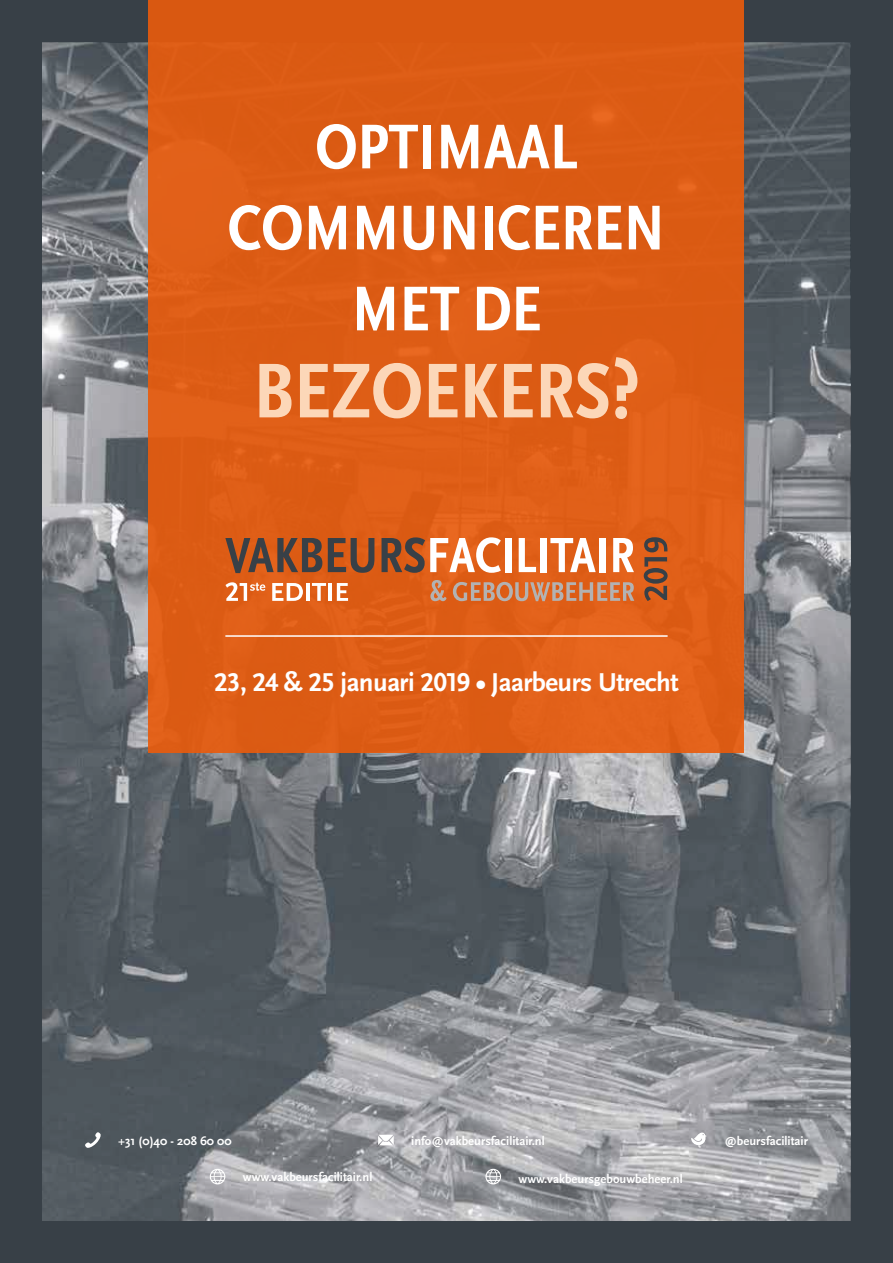
<style>
.page{position:relative;width:893px;height:1263px;background:#384047}
.page>*{position:absolute;margin:0;border:0;box-sizing:border-box;transform-origin:0 0}
.t1{font:700 condensed 81px "Scala Sans OT";color:#fcd7b8}
.t2{font:700 condensed 66px/81px "Scala Sans OT";color:#fff;text-align:center}
.t3{font:700 27px "Scala Sans OT";letter-spacing:-.02em;color:#fff}
.t4{font:700 12.6px "Scala Sans OT";color:#fff}
</style>
<div class="page">
<img style="left:43px;top:43px;width:807px;height:1177px">
<svg style="left:691px;top:1132px;width:16px;height:15px"></svg>
<svg style="left:378px;top:1135px;width:16px;height:10px"></svg>
<svg style="left:85px;top:1132px;width:16px;height:16px"></svg>
<svg style="left:210px;top:1169px;width:15px;height:15px"></svg>
<svg style="left:485px;top:1169px;width:16px;height:15px"></svg>
<div style="left:149px;top:0;width:595px;height:753px;background:#dc5b14"></div>
<hr style="left:225px;top:635px;width:443px;height:2px;background:#fff">
<svg style="left:225px;top:582px;width:40px;height:19px"></svg>
<svg style="left:272px;top:583px;width:31px;height:18px"></svg>
<hr style="left:306px;top:583px;width:3px;height:18px;background:#fff">
<svg style="left:312px;top:583px;width:14px;height:18px"></svg>
<hr style="left:329px;top:583px;width:3px;height:18px;background:#fff">
<svg style="left:337px;top:583px;width:11px;height:18px"></svg>
<svg style="left:644px;top:537px;width:24px;height:64px"></svg>
<svg style="left:225px;top:538px;width:97px;height:35px"></svg>
<svg style="left:328px;top:538px;width:46px;height:35px"></svg>
<svg style="left:382px;top:537px;width:119px;height:36px"></svg>
<div style="left:505px;top:538px;width:6px;height:34px;background:#fff"></div>
<svg style="left:519px;top:538px;width:17px;height:34px"></svg>
<div style="left:540px;top:538px;width:6px;height:34px;background:#fff"></div>
<svg style="left:550px;top:538px;width:46px;height:34px"></svg>
<div style="left:599px;top:538px;width:7px;height:34px;background:#fff"></div>
<svg style="left:613px;top:538px;width:21px;height:34px"></svg>
<svg style="left:430px;top:580px;width:17px;height:21px"></svg>
<svg style="left:453px;top:582px;width:181px;height:19px"></svg>
<h2 class="t2" style="left:228px;top:108px;width:439px">OPTIMAAL<br>COMMUNICEREN<br>MET DE</h2>
<h1 class="t1" style="left:254px;top:347px;width:387px">BEZOEKERS?</h1>
<h3 class="t3" style="left:214px;top:667px;width:466px">23, 24 &amp; 25 januari 2019 • Jaarbeurs Utrecht</h3>
<p class="t4" style="left:118px;top:1133px;width:115px">+31 (0)40 - 208 60 00</p>
<p class="t4" style="left:411px;top:1133px;width:135px">info@vakbeursfacilitair.nl</p>
<p class="t4" style="left:724px;top:1133px;width:85px">@beursfacilitair</p>
<p class="t4" style="left:243px;top:1170px;width:131px">www.vakbeursfacilitair.nl</p>
<p class="t4" style="left:519px;top:1171px;width:166px">www.vakbeursgebouwbeheer.nl</p>
</div>
